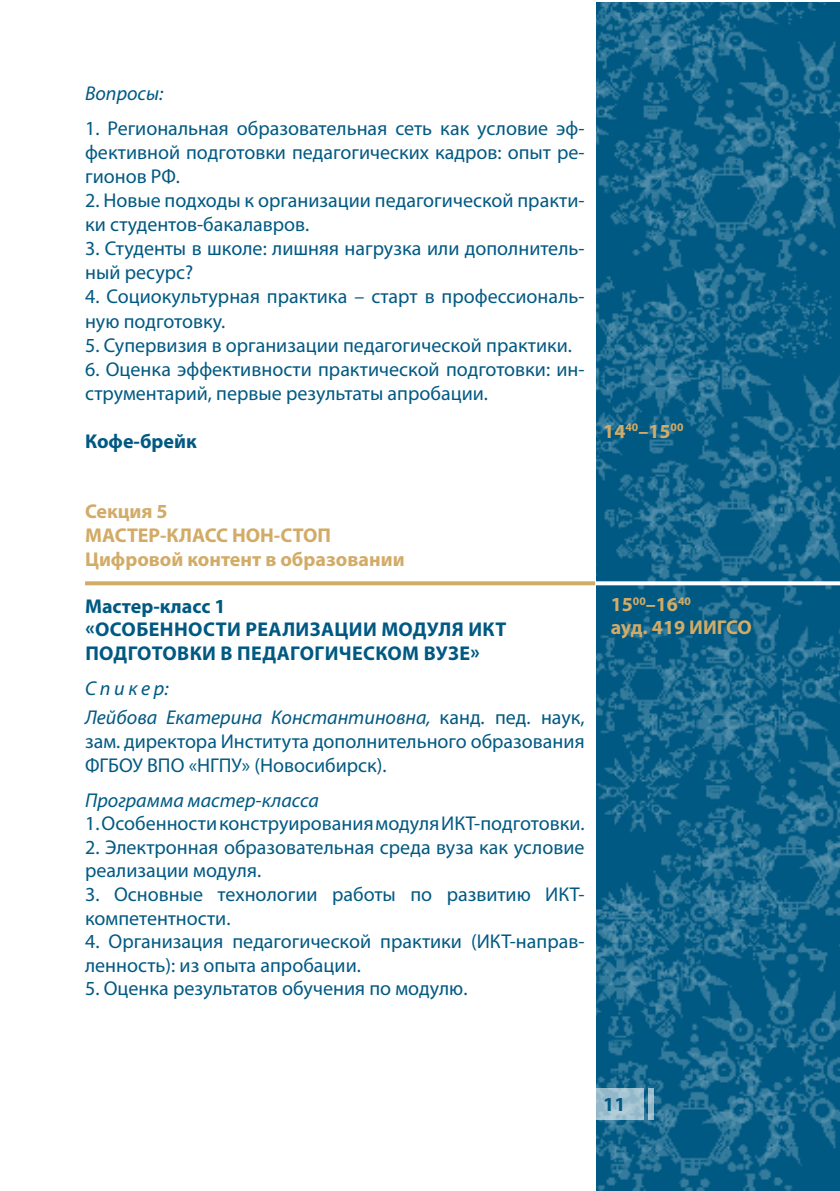
<style>
.page{position:relative;width:840px;height:1191px;background:#fff}
.page>*{position:absolute;margin:0;border:0;box-sizing:border-box;transform-origin:0 0}
.t1{font:20px/24px "Myriad Pro";color:#005983}
.t2{font:700 20px/23.6px "Myriad Pro";color:#005983}
.t3{font:700 20px/24px "Myriad Pro";color:#d2ab67}
.t4{font:italic 20px/29.2px "Myriad Pro";color:#005983}
.s1{font-style:normal}
</style>
<div class="page">
<img style="left:596px;top:2px;width:243px;height:1189px">
<svg style="left:596px;top:1089px;width:47px;height:31px"></svg>
<svg style="left:648px;top:1089px;width:6px;height:31px"></svg>
<svg style="left:594px;top:581px;width:245px;height:4px"></svg>
<svg style="left:85px;top:581px;width:509px;height:4px;background:#d5b173"></svg>
<p class="t4" style="left:85px;top:78px;width:80px">Вопросы:</p>
<p class="t1" style="left:85px;top:116px;width:500px;text-align:justify">1. Региональная образовательная сеть как условие эф&shy;фективной подготовки педагогических кадров: опыт ре&shy;гионов РФ.</p>
<p class="t1" style="left:85px;top:188px;width:500px">2. Новые подходы к организации педагогической практи&shy;ки студентов-бакалавров.</p>
<p class="t1" style="left:85px;top:236px;width:500px">3. Студенты в школе: лишняя нагрузка или дополнитель&shy;ный ресурс?</p>
<p class="t1" style="left:85px;top:284px;width:500px">4. Социокультурная практика – старт в профессиональ&shy;ную подготовку.</p>
<p class="t1" style="left:85px;top:332px;width:488px">5. Супервизия в организации педагогической практики.</p>
<p class="t1" style="left:85px;top:356px;width:500px">6. Оценка эффективности практической подготовки: ин&shy;струментарий, первые результаты апробации.</p>
<p class="t2" style="left:85px;top:428px;width:113px">Кофе-брейк</p>
<p class="t3" style="left:603px;top:418px;width:82px">14<sup>40</sup>–15<sup>00</sup></p>
<p class="t3" style="left:85px;top:498px;width:321px">Секция 5<br>МАСТЕР-КЛАСС НОН-СТОП<br>Цифровой контент в образовании</p>
<p class="t2" style="left:85px;top:593px;width:142px">Мастер-класс 1 «Особенности</p>
<p class="t2" style="left:245px;top:617px;width:14px">реализации</p>
<p class="t2" style="left:381px;top:617px;width:15px">модуля</p>
<p class="t2" style="left:468px;top:617px;width:39px">ИКТ</p>
<p class="t2" style="left:85px;top:640px;width:14px">подготовки</p>
<p class="t2" style="left:220px;top:640px;width:31px">в педагогическом</p>
<p class="t2" style="left:423px;top:640px;width:13px">вузе</p>
<p class="t2" style="left:470px;top:640px;width:11px">»</p>
<p class="t4" style="left:85px;top:673px;width:500px">С п и к е р:<br>Лейбова Екатерина Константиновна, <span class="s1">канд. пед. наук,</span></p>
<p class="t1" style="left:85px;top:728px;width:500px">зам. директора Института дополнительного образования<br>ФГБОУ ВПО «НГПУ» (Новосибирск).</p>
<p class="t4" style="left:85px;top:785px;width:235px">Программа мастер-класса</p>
<p class="t1" style="left:85px;top:811px;width:500px">1. Особенности конструирования модуля ИКТ-подготовки.</p>
<p class="t1" style="left:85px;top:835px;width:500px">2. Электронная образовательная среда вуза как условие реализации модуля.</p>
<p class="t1" style="left:85px;top:882px;width:500px">3. Основные технологии работы по развитию ИКТ&shy;компетентности.</p>
<p class="t1" style="left:85px;top:929px;width:500px">4. Организация педагогической практики (ИКТ-направ&shy;ленность): из опыта апробации.</p>
<p class="t1" style="left:85px;top:976px;width:383px">5. Оценка результатов обучения по модулю.</p>
<p class="t3" style="left:610px;top:593px;width:142px;line-height:22.4px">15<sup>00</sup>–16<sup>40<br></sup>ауд. 419 ИИГСО</p>
<p class="t2" style="left:603px;top:1091px;width:24px">11</p>
</div>
